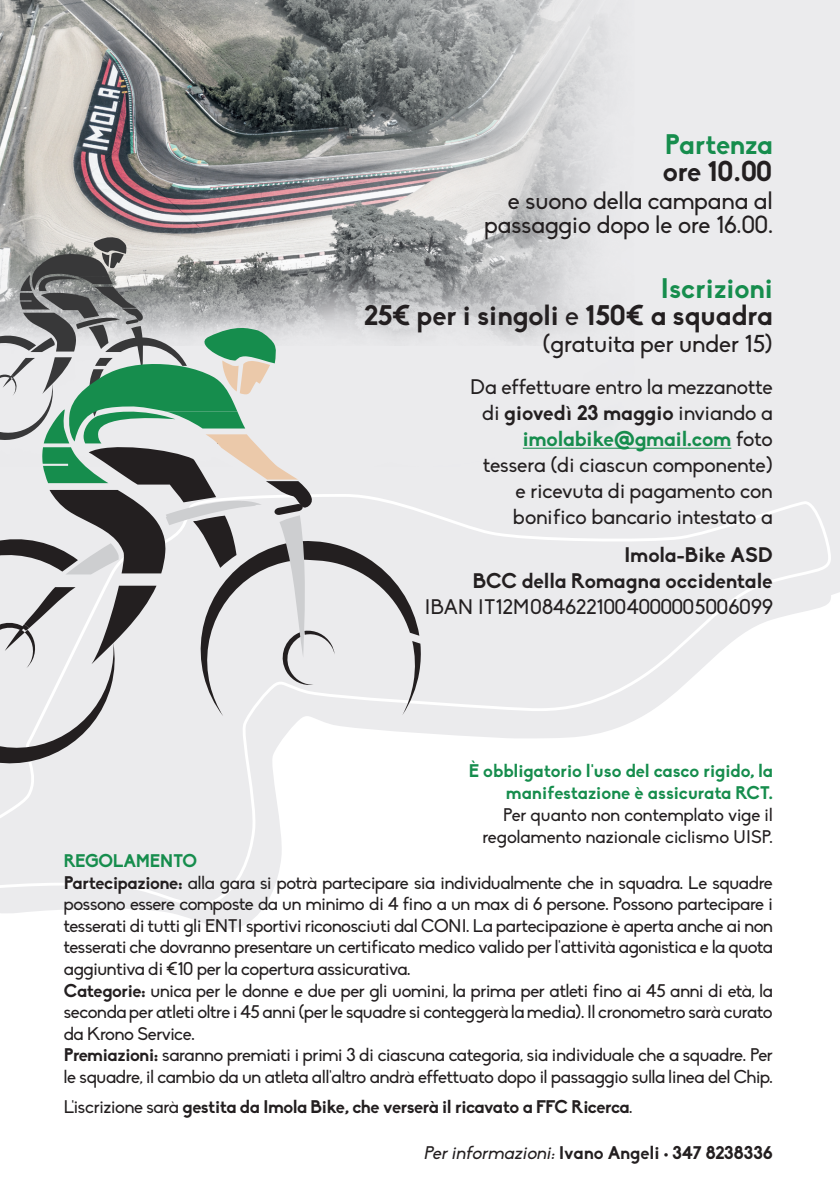
<style>
.page{position:relative;width:840px;height:1191px;background:#fff}
.page>*{position:absolute;margin:0;border:0;box-sizing:border-box;transform-origin:0 0}
.t1{font:700 27.8px "Biko";color:#231f20}
.t2{font:700 27.8px "Biko";color:#168d4d}
.t3{font:24px "Biko";color:#231f20}
.t4{font:20.8px/26px "Biko";color:#231f20;text-align:right}
.t5{font:700 20.8px "Biko";color:#231f20}
.t6{font:18px/21.6px "Biko";letter-spacing:-.02em;color:#231f20;text-align:justify}
.t7{font:700 18px "Biko";letter-spacing:-.02em;color:#231f20}
.t8{font:700 18px/22px "Biko";color:#168d4d;text-align:right}
.t9{font:18px/22px "Biko";color:#231f20;text-align:right}
.t10{font:700 18px "Biko";color:#231f20}
.t11{font:700 18px "Biko";letter-spacing:-.02em;color:#168d4d}
.s1{font-weight:400}
.s2{font-weight:700}
.s3{font-weight:700;color:#168d4d}
.s4{font-weight:400;font-style:italic}
</style>
<div class="page">
<svg style="left:173px;top:466px;width:666px;height:463px;fill:#ebebed"></svg>
<img style="left:0;top:0;width:839px;height:466px">
<svg style="left:0;top:492px;width:832px;height:421px"></svg>
<svg style="left:0;top:235px;width:421px;height:539px;background:#bdc3c1"></svg>
<hr style="left:522px;top:448px;width:209px;height:1px;background:#168d4d">
<p class="t2" style="left:664px;top:128px;width:109px">Partenza</p>
<p class="t1" style="left:662px;top:155px;width:111px">ore 10.00</p>
<p class="t3" style="left:507px;top:187px;width:266px">e suono della campana al</p>
<p class="t3" style="left:484px;top:211px;width:290px">passaggio dopo le ore 16.00.</p>
<p class="t2" style="left:660px;top:272px;width:114px">Iscrizioni</p>
<p class="t1" style="left:364px;top:299px;width:410px">25€ per i singoli <span class="s1">e</span> 150€ a squadra</p>
<p class="t3" style="left:542px;top:330px;width:231px">(gratuita per under 15)</p>
<p class="t4" style="left:470px;top:374px;width:303px;text-align:center">Da effettuare entro la mezzanotte di <span class="s2">giovedì 23 maggio</span> inviando a</p>
<p class="t4" style="left:483px;top:426px;width:291px"><span class="s3">imolabike@gmail.com</span> foto tessera (di ciascun componente) e ricevuta di pagamento con bonifico bancario intestato a</p>
<p class="t5" style="left:623px;top:542px;width:150px">Imola-Bike ASD</p>
<p class="t4" style="left:424px;top:568px;width:349px"><span class="s2">BCC della Romagna occidentale<br></span>IBAN IT12M0846221004000005006099</p>
<p class="t8" style="left:468px;top:759px;width:306px">È obbligatorio l'uso del casco rigido, la manifestazione è assicurata RCT.</p>
<p class="t9" style="left:482px;top:804px;width:292px">Per quanto non contemplato vige il regolamento nazionale ciclismo UISP.</p>
<p class="t11" style="left:64px;top:850px;width:135px">REGOLAMENTO</p>
<p class="t6" style="left:64px;top:872px;width:710px"><span class="s2">Partecipazione:</span> alla gara si potrà partecipare sia individualmente che in squadra. Le squadre possono essere composte da un minimo di 4 fino a un max di 6 persone. Possono partecipare i tesserati di tutti gli ENTI sportivi riconosciuti dal CONI. La partecipazione è aperta anche ai non tesserati che dovranno presentare un certificato medico valido per l'attività agonistica e la quota aggiuntiva di €10 per la copertura assicurativa.</p>
<p class="t6" style="left:64px;top:980px;width:710px"><span class="s2">Categorie:</span> unica per le donne e due per gli uomini, la prima per atleti fino ai 45 anni di età, la seconda per atleti oltre i 45 anni (per le squadre si conteggerà la media). Il cronometro sarà curato da Krono Service.</p>
<p class="t6" style="left:64px;top:1044px;width:710px"><span class="s2">Premiazioni:</span> saranno premiati i primi 3 di ciascuna categoria, sia individuale che a squadre. Per le squadre, il cambio da un atleta all'altro andrà effettuato dopo il passaggio sulla linea del Chip.</p>
<p class="t7" style="left:64px;top:1095px;width:570px"><span class="s1">L'iscrizione sarà</span> gestita da Imola Bike, che verserà il ricavato a FFC Ricerca<span class="s1">.</span></p>
<p class="t10" style="left:423px;top:1142px;width:350px"><span class="s4">Perinformazioni:</span>Ivano Angeli · 347 8238336</p>
</div>
